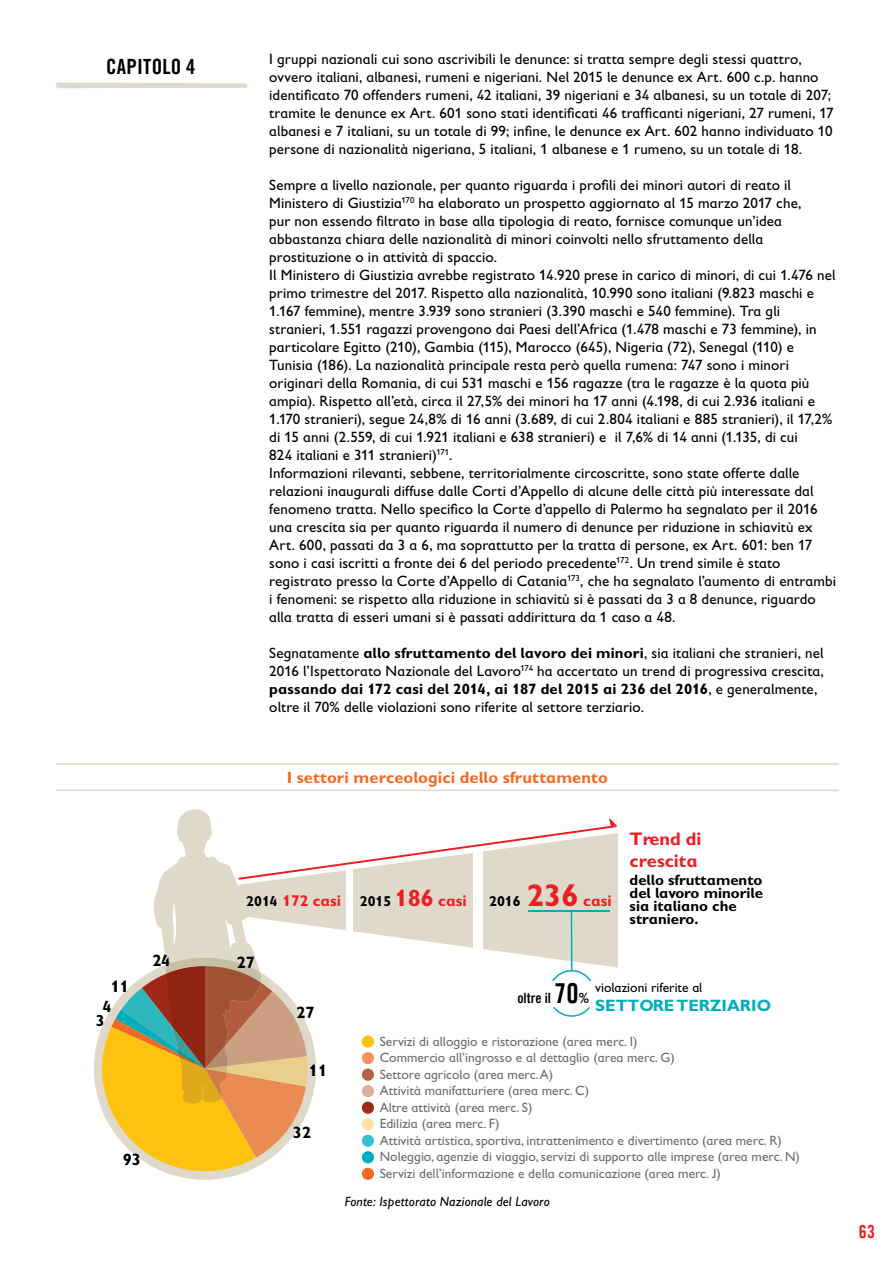
<style>
.page{position:relative;width:893px;height:1263px;background:#fff}
.page>*{position:absolute;margin:0;border:0;box-sizing:border-box;transform-origin:0 0}
.t1{font:21px "Trade Gothic LT Com Bd Cn 20";letter-spacing:.015em;color:#000}
.t2{font:700 18.3px/21.9px "Gill Sans Infant Std";color:#ed1d24}
.t3{font:18px "Trade Gothic LT Com Bd Cn 20";color:#ed1d24}
.t4{font:700 16.5px "Gill Sans Infant Std";letter-spacing:.005em;color:#f26a24}
.t5{font:700 16.5px "Gill Sans Infant Std";color:#00adbb}
.t6{font:700 16.5px "Gill Sans Infant Std";color:#000}
.t7{font:700 16.2px "Gill Sans Infant Std";color:#000}
.t8{font:700 15.6px "Gill Sans Infant Std";color:#ed1d24}
.t9{font:15px/18px "Gill Sans Infant Std";letter-spacing:.01em;color:#000}
.t10{font:700 15px/13px "Gill Sans Infant Std";color:#000}
.t11{font:700 14.4px "Gill Sans Infant Std";color:#000}
.t12{font:14.1px "Trade Gothic LT Com Bd Cn 20";color:#000}
.t13{font:13.5px/16.5px "Gill Sans Infant Std";color:#6d6e71}
.t14{font:italic 13.5px "Gill Sans Infant Std";letter-spacing:.01em;color:#000}
.t15{font:13.5px "Gill Sans Infant Std";color:#000}
.s1{font-weight:700}
.s2{font-size:14.4px;color:#000}
.s3{font-size:23.55px}
.s4{font-size:31.35px;color:#ed1d24}
.s5{font-size:15.6px;color:#ed1d24}
.s6{font-size:27.45px}
</style>
<div class="page">
<svg style="left:55px;top:82px;width:193px;height:6px"></svg>
<hr style="left:56px;top:789px;width:783px;height:2px;background:#ded9c9">
<hr style="left:55px;top:763px;width:784px;height:2px;background:#ded9c9">
<div style="left:362px;top:1035px;width:12px;height:13px;background:#ffc20e;border-radius:50%"></div>
<div style="left:362px;top:1052px;width:12px;height:12px;background:#f7935c;border-radius:50%"></div>
<div style="left:362px;top:1068px;width:12px;height:13px;background:#b86044;border-radius:50%"></div>
<div style="left:362px;top:1085px;width:12px;height:12px;background:#deaf9b;border-radius:50%"></div>
<div style="left:362px;top:1101px;width:12px;height:13px;background:#a02816;border-radius:50%"></div>
<div style="left:362px;top:1118px;width:12px;height:12px;background:#ffe3a5;border-radius:50%"></div>
<div style="left:362px;top:1135px;width:12px;height:12px;background:#34c0cc;border-radius:50%"></div>
<div style="left:362px;top:1151px;width:12px;height:12px;background:#00adbb;border-radius:50%"></div>
<div style="left:362px;top:1168px;width:12px;height:12px;background:#f26a24;border-radius:50%"></div>
<svg style="left:153px;top:809px;width:465px;height:161px;fill:#ded9c9"></svg>
<svg style="left:97px;top:955px;width:211px;height:225px"></svg>
<svg style="left:208px;top:856px;width:4px;height:3px"></svg>
<div style="left:346px;top:859px;width:6px;height:84px;background:#fff"></div>
<div style="left:474px;top:842px;width:9px;height:118px;background:#fff"></div>
<hr style="left:571px;top:911px;width:1px;height:60px;background:#00adbb">
<hr style="left:528px;top:910px;width:82px;height:2px;background:#00adbb">
<svg style="left:238px;top:818px;width:379px;height:62px"></svg>
<svg style="left:552px;top:970px;width:39px;height:11px"></svg>
<svg style="left:553px;top:1007px;width:37px;height:10px"></svg>
<h1 class="t1" style="left:106px;top:54px;width:91px">CAPITOLO 4</h1>
<p class="t6" style="left:111px;top:977px;width:20px">11</p>
<p class="t7" style="left:103px;top:996px;width:10px">4</p>
<p class="t7" style="left:96px;top:1011px;width:10px">3</p>
<p class="t6" style="left:152px;top:951px;width:20px">24</p>
<p class="t6" style="left:123px;top:1149px;width:20px">93</p>
<p class="t9" style="left:269px;top:50px;width:566px">I gruppi nazionali cui sono ascrivibili le denunce: si tratta sempre degli stessi quattro, ovvero italiani, albanesi, rumeni e nigeriani. Nel 2015 le denunce ex Art. 600 c.p. hanno identificato 70 offenders rumeni, 42 italiani, 39 nigeriani e 34 albanesi, su un totale di 207; tramite le denunce ex Art. 601 sono stati identificati 46 trafficanti nigeriani, 27 rumeni, 17 albanesi e 7 italiani, su un totale di 99; infine, le denunce ex Art. 602 hanno individuato 10 persone di nazionalità nigeriana, 5 italiani, 1 albanese e 1 rumeno, su un totale di 18.</p>
<p class="t9" style="left:269px;top:176px;width:568px">Sempre a livello nazionale, per quanto riguarda i profili dei minori autori di reato il Ministero di Giustizia<sup>170</sup> ha elaborato un prospetto aggiornato al 15 marzo 2017 che,<br>pur non essendo filtrato in base alla tipologia di reato, fornisce comunque un’idea abbastanza chiara delle nazionalità di minori coinvolti nello sfruttamento della prostituzione o in attività di spaccio.<br>Il Ministero di Giustizia avrebbe registrato 14.920 prese in carico di minori, di cui 1.476 nel primo trimestre del 2017. Rispetto alla nazionalità, 10.990 sono italiani (9.823 maschi e 1.167 femmine), mentre 3.939 sono stranieri (3.390 maschi e 540 femmine). Tra gli stranieri, 1.551 ragazzi provengono dai Paesi dell’Africa (1.478 maschi e 73 femmine), in particolare Egitto (210), Gambia (115), Marocco (645), Nigeria (72), Senegal (110) e Tunisia (186). La nazionalità principale resta però quella rumena: 747 sono i minori originari della Romania, di cui 531 maschi e 156 ragazze (tra le ragazze è la quota più ampia). Rispetto all’età, circa il 27,5% dei minori ha 17 anni (4.198, di cui 2.936 italiani e 1.170 stranieri), segue 24,8% di 16 anni (3.689, di cui 2.804 italiani e 885 stranieri), il 17,2% di 15 anni (2.559, di cui 1.921 italiani e 638 stranieri) e il 7,6% di 14 anni (1.135, di cui<br>824 italiani e 311 stranieri)<sup>171</sup>.<br>Informazioni rilevanti, sebbene, territorialmente circoscritte, sono state offerte dalle relazioni inaugurali diffuse dalle Corti d’Appello di alcune delle città più interessate dal fenomeno tratta. Nello specifico la Corte d’appello di Palermo ha segnalato per il 2016 una crescita sia per quanto riguarda il numero di denunce per riduzione in schiavitù ex Art. 600, passati da 3 a 6, ma soprattutto per la tratta di persone, ex Art. 601: ben 17 sono i casi iscritti a fronte dei 6 del periodo precedente<sup>172</sup>. Un trend simile è stato registrato presso la Corte d’Appello di Catania<sup>173</sup>, che ha segnalato l’aumento di entrambi i fenomeni: se rispetto alla riduzione in schiavitù si è passati da 3 a 8 denunce, riguardo alla tratta di esseri umani si è passati addirittura da 1 caso a 48.</p>
<p class="t9" style="left:269px;top:644px;width:556px">Segnatamente <span class="s1">allo sfruttamento del lavoro dei minori</span>, sia italiani che stranieri, nel 2016 l’Ispettorato Nazionale del Lavoro<sup>174</sup> ha accertato un trend di progressiva crescita, <span class="s1">passando dai 172 casi del 2014, ai 187 del 2015 ai 236 del 2016</span>, e generalmente, oltre il 70% delle violazioni sono riferite al settore terziario.</p>
<p class="t4" style="left:287px;top:768px;width:323px">I settori merceologici dello sfruttamento</p>
<p class="t8" style="left:246px;top:891px;width:222px"><span class="s2">2014</span> 172 casi <span class="s2">2015</span> <span class="s3">186</span> casi</p>
<p class="t11" style="left:489px;top:892px;width:124px">2016 <span class="s4">236</span> <span class="s5">casi</span></p>
<p class="t6" style="left:237px;top:952px;width:20px">27</p>
<p class="t2" style="left:630px;top:827px;width:73px">Trend di crescita</p>
<p class="t10" style="left:630px;top:873px;width:135px">dello sfruttamento del lavoro minorile sia italiano che straniero.</p>
<p class="t6" style="left:297px;top:1002px;width:20px">27</p>
<p class="t6" style="left:309px;top:1061px;width:20px">11</p>
<p class="t6" style="left:293px;top:1123px;width:20px">32</p>
<p class="t12" style="left:517px;top:990px;width:74px">oltre il <span class="s6">70</span>%</p>
<p class="t15" style="left:595px;top:980px;width:109px">violazioni riferite al</p>
<p class="t5" style="left:595px;top:995px;width:177px">SETTORE TERZIARIO</p>
<p class="t13" style="left:380px;top:1033px;width:422px">Servizi di alloggio e ristorazione (area merc. I)<br>Commercio all’ingrosso e al dettaglio (area merc. G)<br>Settore agricolo (area merc. A)<br>Attività manifatturiere (area merc. C)<br>Altre attività (area merc. S)<br>Edilizia (area merc. F)<br>Attività artistica, sportiva, intrattenimento e divertimento (area merc. R)<br>Noleggio, agenzie di viaggio, servizi di supporto alle imprese (area merc. N)<br>Servizi dell’informazione e della comunicazione (area merc. J)</p>
<p class="t14" style="left:345px;top:1194px;width:207px">Fonte: Ispettorato Nazionale del Lavoro</p>
<p class="t3" style="left:859px;top:1220px;width:18px">63</p>
</div>
